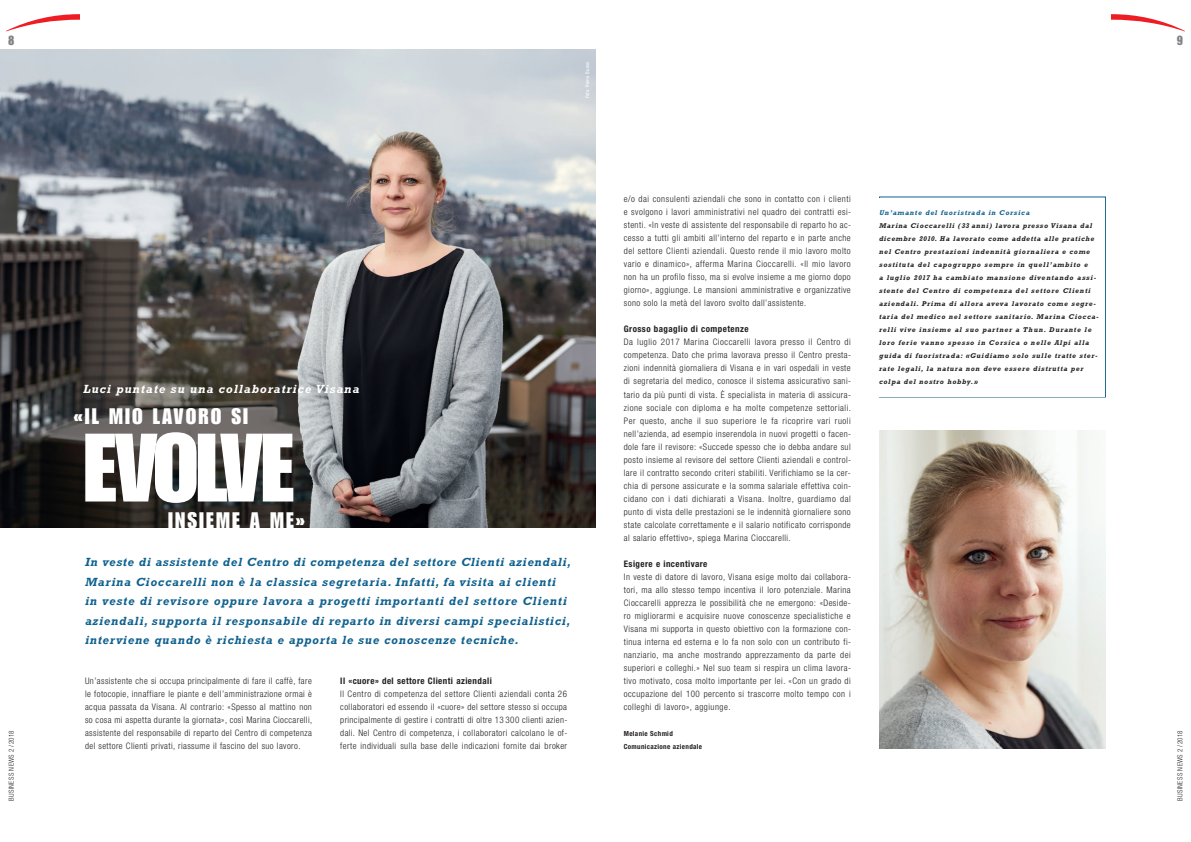
<style>
.page{position:relative;width:1191px;height:842px;background:#fff}
.page>*{position:absolute;margin:0;border:0;box-sizing:border-box;transform-origin:0 0}
.t1{font:95px "Impact";letter-spacing:-.03em;color:#fff}
.t2{font:22px "Impact";letter-spacing:.095em;color:#fff}
.t3{font:13px "Impact";color:#808285}
.t4{font:italic 700 12px/19.5px "Rockwell";letter-spacing:.07em;color:#0f618e}
.t5{font:italic 700 12px "Rockwell";letter-spacing:.08em;color:#fff}
.t6{font:300 condensed 9px/13px "Helvetica Neue";letter-spacing:.05em;color:#231f20;text-align:justify}
.t7{font:700 condensed 9px "Helvetica Neue";letter-spacing:.05em;color:#231f20}
.t8{font:italic 700 7px/13px "Rockwell";letter-spacing:.11em;color:#231f20}
.t9{font:300 condensed 7px "Helvetica Neue";letter-spacing:.05em;color:#231f20}
.t10{font:700 condensed 7px/13px "Helvetica Neue";letter-spacing:.05em;color:#231f20}
.t11{font:italic 700 7px "Rockwell";letter-spacing:.11em;color:#0f618e}
.t12{font:condensed 5px "Helvetica Neue";letter-spacing:.05em;color:#fff}
</style>
<div class="page">
<svg style="left:1111px;top:14px;width:74px;height:17px"></svg>
<svg style="left:6px;top:14px;width:73px;height:17px"></svg>
<img style="left:0;top:50px;width:595px;height:477px">
<img style="left:879px;top:430px;width:227px;height:318px">
<h3 class="t3" style="left:8px;top:35px;width:8px">8</h3>
<p class="t9" style="left:9px;top:801px;width:71px;rotate:-90deg">BUSINESS NEWS 2/2018</p>
<p class="t12" style="left:585px;top:98px;width:38px;rotate:-90deg">Foto: Remo Buess</p>
<h3 class="t5" style="left:83px;top:382px;width:278px">Luci puntate su una collaboratrice Visana</h3>
<h2 class="t2" style="left:74px;top:408px;width:176px">«IL MIO LAVORO SI</h2>
<h1 class="t1" style="left:83px;top:434px;width:212px">EVOLVE</h1>
<h2 class="t2" style="left:168px;top:512px;width:138px">INSIEME A ME»</h2>
<p class="t4" style="left:85px;top:552px;width:487px">In veste di assistente del Centro di competenza del settore Clienti aziendali, Marina Cioccarelli non è la classica segretaria. Infatti, fa visita ai clienti<br>in veste di revisore oppure lavora a progetti importanti del settore Clienti aziendali, supporta il responsabile di reparto in diversi campi specialistici, interviene quando è richiesta e apporta le sue conoscenze tecniche.</p>
<p class="t6" style="left:85px;top:675px;width:229px">Un’assistente che si occupa principalmente di fare il caffè, fare le fotocopie, innaffiare le piante e dell’amministrazione ormai è acqua passata da Visana. Al contrario: «Spesso al mattino non so cosa mi aspetta durante la giornata», così Marina Cioccarelli, assistente del responsabile di reparto del Centro di competenza del settore Clienti privati, riassume il fascino del suo lavoro.</p>
<p class="t7" style="left:340px;top:677px;width:153px">Il «cuore» del settore Clienti aziendali</p>
<p class="t6" style="left:340px;top:688px;width:229px">Il Centro di competenza del settore Clienti aziendali conta 26 collaboratori ed essendo il «cuore» del settore stesso si occupa principalmente di gestire i contratti di oltre 13 300 clienti azien&shy;dali. Nel Centro di competenza, i collaboratori calcolano le of&shy;ferte individuali sulla base delle indicazioni fornite dai broker</p>
<p class="t6" style="left:624px;top:194px;width:229px">e/o dai consulenti aziendali che sono in contatto con i clienti e svolgono i lavori amministrativi nel quadro dei contratti esi&shy;stenti. «In veste di assistente del responsabile di reparto ho ac&shy;cesso a tutti gli ambiti all’interno del reparto e in parte anche del settore Clienti aziendali. Questo rende il mio lavoro molto vario e dinamico», afferma Marina Cioccarelli. «Il mio lavoro non ha un profilo fisso, ma si evolve insieme a me giorno dopo giorno», aggiunge. Le mansioni amministrative e organizzative sono solo la metà del lavoro svolto dall’assistente.</p>
<p class="t7" style="left:624px;top:326px;width:126px">Grosso bagaglio di competenze</p>
<p class="t6" style="left:624px;top:337px;width:229px">Da luglio 2017 Marina Cioccarelli lavora presso il Centro di competenza. Dato che prima lavorava presso il Centro presta&shy;zioni indennità giornaliera di Visana e in vari ospedali in veste di segretaria del medico, conosce il sistema assicurativo sani&shy;tario da più punti di vista. È specialista in materia di assicura&shy;zione sociale con diploma e ha molte competenze settoriali.<br>Per questo, anche il suo superiore le fa ricoprire vari ruoli nell’azienda, ad esempio inserendola in nuovi progetti o facen&shy;dole fare il revisore: «Succede spesso che io debba andare sul posto insieme al revisore del settore Clienti aziendali e control&shy;lare il contratto secondo criteri stabiliti. Verifichiamo se la cer&shy;chia di persone assicurate e la somma salariale effettiva coin&shy;cidano con i dati dichiarati a Visana. Inoltre, guardiamo dal punto di vista delle prestazioni se le indennità giornaliere sono state calcolate correttamente e il salario notificato corrisponde al salario effettivo», spiega Marina Cioccarelli.</p>
<p class="t7" style="left:624px;top:560px;width:85px">Esigere e incentivare</p>
<p class="t6" style="left:624px;top:571px;width:229px">In veste di datore di lavoro, Visana esige molto dai collabora&shy;tori, ma allo stesso tempo incentiva il loro potenziale. Marina Cioccarelli apprezza le possibilità che ne emergono: «Deside&shy;ro migliorarmi e acquisire nuove conoscenze specialistiche e Visana mi supporta in questo obiettivo con la formazione con&shy;tinua interna ed esterna e lo fa non solo con un contributo fi&shy;nanziario, ma anche mostrando apprezzamento da parte dei superiori e colleghi.» Nel suo team si respira un clima lavora&shy;tivo motivato, cosa molto importante per lei. «Con un grado di occupazione del 100 percento si trascorre molto tempo con i colleghi di lavoro», aggiunge.</p>
<p class="t10" style="left:624px;top:727px;width:80px">Melanie Schmid<br>Comunicazione aziendale</p>
<p class="t11" style="left:879px;top:209px;width:152px">Un’amante del fuoristrada in Corsica</p>
<p class="t8" style="left:879px;top:219px;width:221px">Marina Cioccarelli (33 anni) lavora presso Visana dal dicembre 2010. Ha lavorato come addetta alle pratiche nel Centro prestazioni indennità giornaliera e come sostituta del capogruppo sempre in quell’ambito e<br>a luglio 2017 ha cambiato mansione diventando assi&shy;stente del Centro di competenza del settore Clienti aziendali. Prima di allora aveva lavorato come segre&shy;taria del medico nel settore sanitario. Marina Ciocca&shy;relli vive insieme al suo partner a Thun. Durante le loro ferie vanno spesso in Corsica o nelle Alpi alla guida di fuoristrada: «Guidiamo solo sulle tratte ster&shy;rate legali, la natura non deve essere distrutta per colpa del nostro hobby.»</p>
<h3 class="t3" style="left:1176px;top:35px;width:8px">9</h3>
<p class="t9" style="left:1177px;top:801px;width:71px;rotate:-90deg">BUSINESS NEWS 2/2018</p>
</div>
